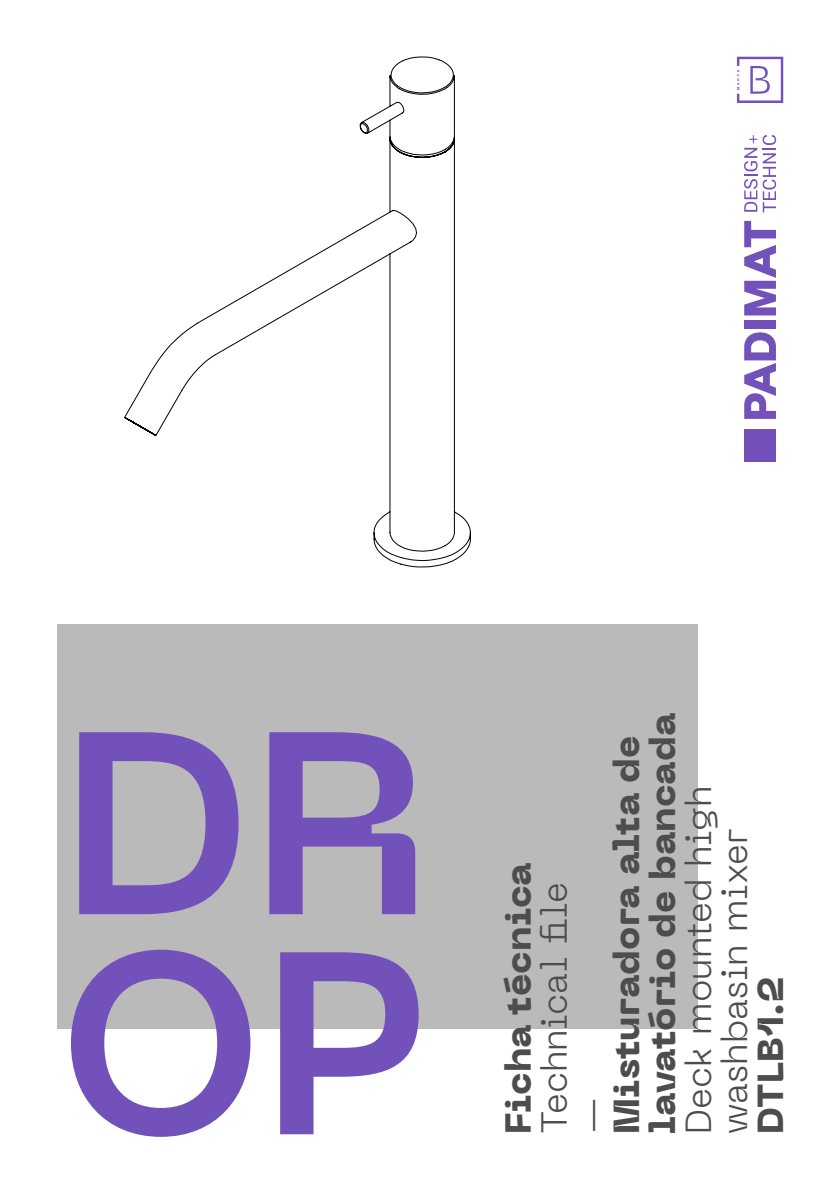
<style>
.page{position:relative;width:840px;height:1191px;background:#fff}
.page>*{position:absolute;margin:0;border:0;box-sizing:border-box;transform-origin:0 0}
.t1{font:700 258px/220px "Neue Machina";color:#7251ba}
.t2{font:800 36px/36px "Neue Machina";letter-spacing:.005em;color:#4d4d4d}
.t3{font:300 36px/36px "Neue Machina";color:#4d4d4d}
</style>
<div class="page">
<div style="left:57px;top:624px;width:640px;height:404px;background:#bababa"></div>
<div style="left:743px;top:429px;width:32px;height:32px;background:#7251ba"></div>
<svg style="left:744px;top:135px;width:31px;height:77px"></svg>
<svg style="left:744px;top:332px;width:31px;height:87px"></svg>
<div style="left:743px;top:320px;width:32px;height:9px;background:#7251ba"></div>
<svg style="left:744px;top:221px;width:31px;height:94px"></svg>
<svg style="left:737px;top:57px;width:45px;height:46px"></svg>
<svg style="left:124px;top:57px;width:346px;height:510px"></svg>
<h1 class="t1" style="left:57px;top:717px;width:376px">DR<br>OP</h1>
<p class="t2" style="left:501px;top:1134px;width:273px;rotate:-90deg">Ficha técnica</p>
<p class="t3" style="left:535px;top:1134px;width:254px;rotate:-90deg">Technical file —</p>
<p class="t2" style="left:609px;top:1134px;width:423px;rotate:-90deg">Misturadora alta de lavatório de bancada</p>
<p class="t3" style="left:679px;top:1134px;width:349px;rotate:-90deg">Deck mounted high washbasin mixer</p>
<p class="t2" style="left:753px;top:1134px;width:158px;rotate:-90deg">DTLB1.2</p>
</div>
